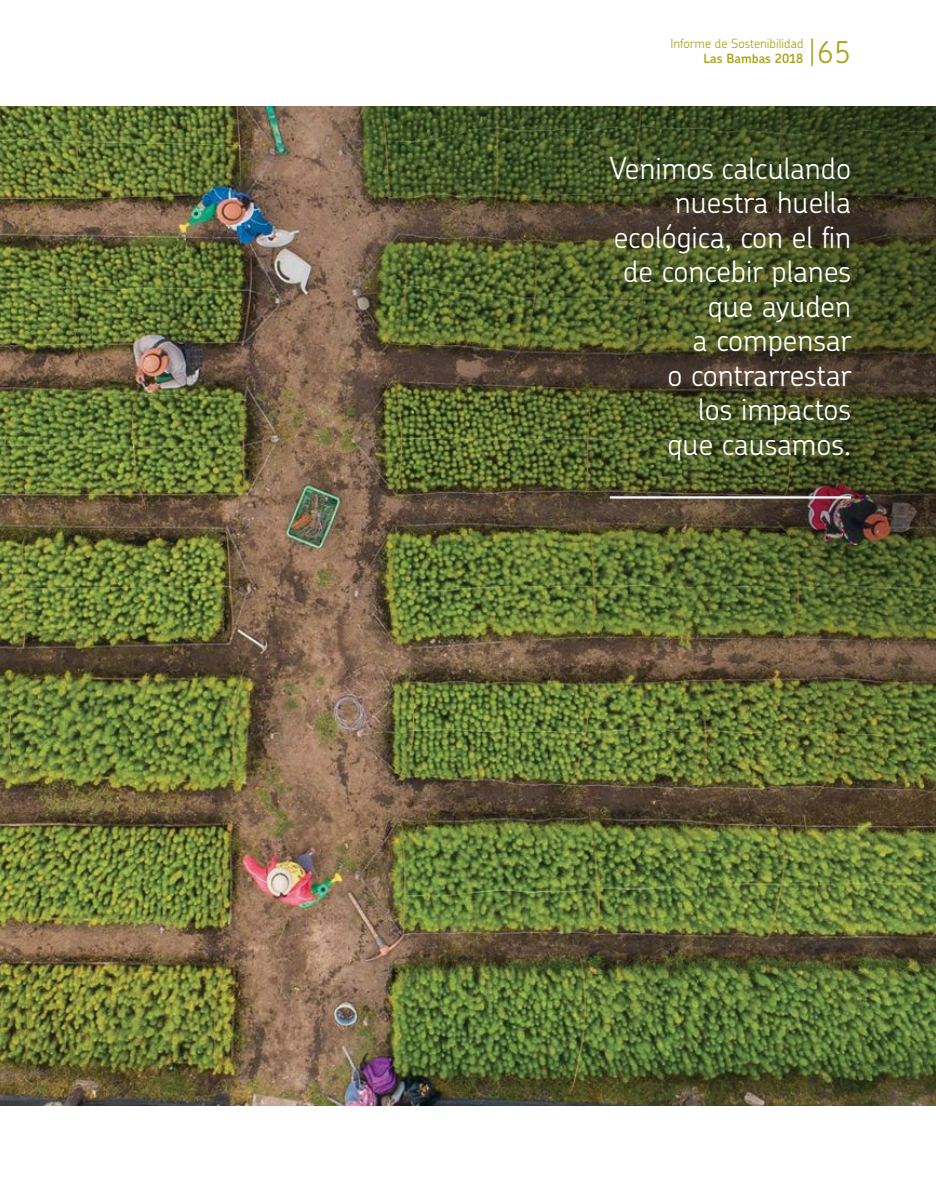
<style>
.page{position:relative;width:936px;height:1191px;background:#fff}
.page>*{position:absolute;margin:0;border:0;box-sizing:border-box;transform-origin:0 0}
.t1{font:300 30px/34.5px "Chevin Pro";color:#fff;text-align:right}
.t2{font:300 30px "Chevin Pro";color:#a9a415}
.t3{font:300 12.75px "Chevin Pro";color:#a9a415}
.t4{font:600 12.75px "Chevin Pro";color:#a9a415}
</style>
<div class="page">
<img style="left:0;top:106px;width:935px;height:999px">
<img style="left:73px;top:106px;width:862px;height:710px">
<hr style="left:609px;top:496px;width:242px;height:2px;background:#fff">
<svg style="left:811px;top:39px;width:1px;height:26px"></svg>
<p class="t3" style="left:670px;top:35px;width:135px">Informe de Sostenibilidad</p>
<p class="t4" style="left:703px;top:50px;width:101px">Las Bambas 2018</p>
<p class="t2" style="left:817px;top:32px;width:35px">65</p>
<p class="t1" style="left:609px;top:150px;width:243px">Venimos calculando nuestra huella ecológica, con el fin de concebir planes que ayuden<br>a compensar<br>o contrarrestar<br>los impactos<br>que causamos.</p>
</div>
